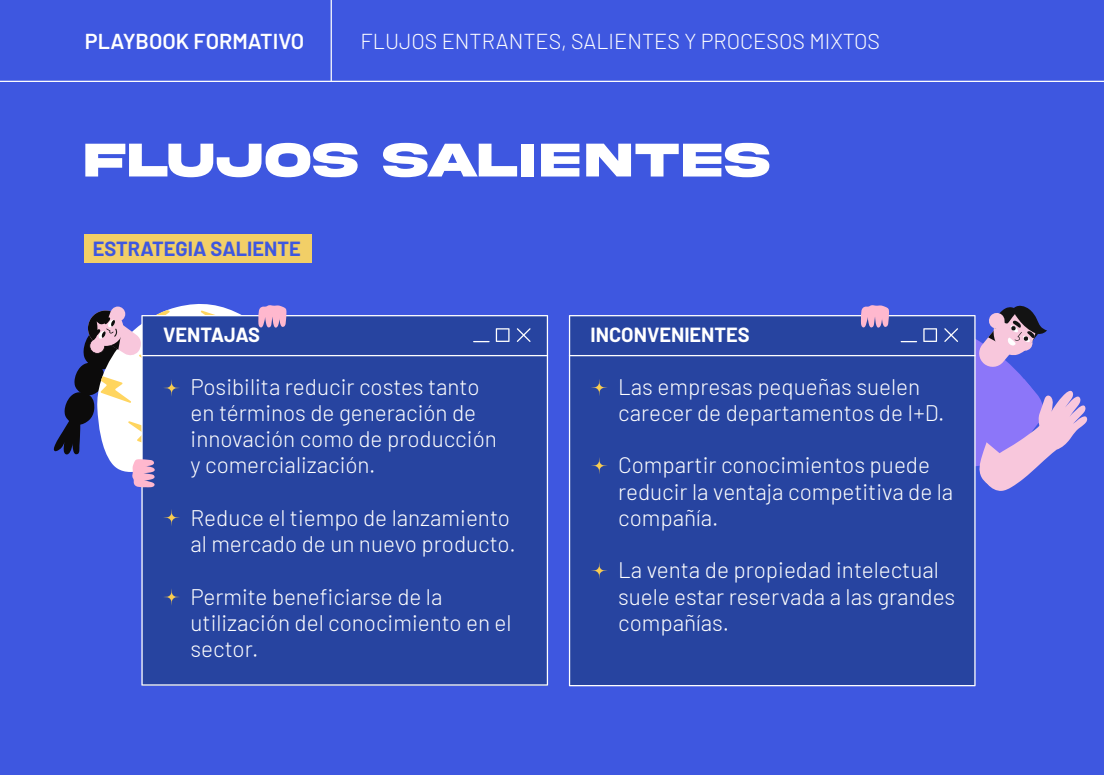
<style>
.page{position:relative;width:1104px;height:775px;background:#3e57e0}
.page>*{position:absolute;margin:0;border:0;box-sizing:border-box;transform-origin:0 0}
.t1{font:700 50px "Akira Expanded Super";letter-spacing:.055em;color:#fff}
.t2{font:300 22.5px/26.2px "Barlow";color:#fff}
.t3{font:300 21.62px "Barlow";color:#fff}
.t4{font:600 21.62px "Barlow";color:#fff}
.t5{font:700 20px "Barlow";color:#fff}
.t6{font:700 20px "Barlow";color:#3e57e0}
</style>
<div class="page">
<div style="left:84px;top:234px;width:228px;height:29px;background:#f2cf67"></div>
<hr style="left:0;top:81px;width:1104px;height:1px;background:#fff">
<hr style="left:331px;top:0;width:1px;height:81px;background:#fff">
<div style="left:141px;top:315px;width:407px;height:371px;background:#2744a0"></div>
<hr style="left:141px;top:355px;width:407px;height:1px;background:#fff">
<svg style="left:496px;top:328px;width:13px;height:14px"></svg>
<svg style="left:473px;top:341px;width:16px;height:1px"></svg>
<svg style="left:517px;top:328px;width:14px;height:14px"></svg>
<svg style="left:163px;top:509px;width:17px;height:17px"></svg>
<svg style="left:163px;top:588px;width:17px;height:18px"></svg>
<div style="left:569px;top:315px;width:406px;height:371px;background:#2744a0"></div>
<hr style="left:569px;top:355px;width:406px;height:1px;background:#fff">
<svg style="left:860px;top:305px;width:227px;height:186px"></svg>
<svg style="left:54px;top:304px;width:239px;height:184px"></svg>
<p class="t4" style="left:85px;top:25px;width:221px">PLAYBOOK FORMATIVO</p>
<p class="t3" style="left:360px;top:26px;width:521px">FLUJOS ENTRANTES, SALIENTES Y PROCESOS MIXTOS</p>
<h1 class="t1" style="left:85px;top:137px;width:686px">FLUJOS SALIENTES</h1>
<p class="t6" style="left:93px;top:234px;width:210px">ESTRATEGIA SALIENTE</p>
<p class="t5" style="left:163px;top:320px;width:98px">VENTAJAS</p>
<p class="t2" style="left:191px;top:372px;width:308px">Posibilita reducir costes tanto en términos de generación de innovación como de producción y comercialización.</p>
<p class="t2" style="left:191px;top:503px;width:327px">Reduce el tiempo de lanzamiento al mercado de un nuevo producto.</p>
<p class="t2" style="left:191px;top:582px;width:322px">Permite beneficiarse de la utilización del conocimiento en el sector.</p>
<p class="t5" style="left:590px;top:320px;width:161px">INCONVENIENTES</p>
<p class="t2" style="left:618px;top:372px;width:328px">Las empresas pequeñas suelen carecer de departamentos de I+D.</p>
<p class="t2" style="left:618px;top:450px;width:337px">Compartir conocimientos puede reducir la ventaja competitiva de la compañía.</p>
<p class="t2" style="left:618px;top:555px;width:339px">La venta de propiedad intelectual suele estar reservada a las grandes compañías.</p>
</div>
